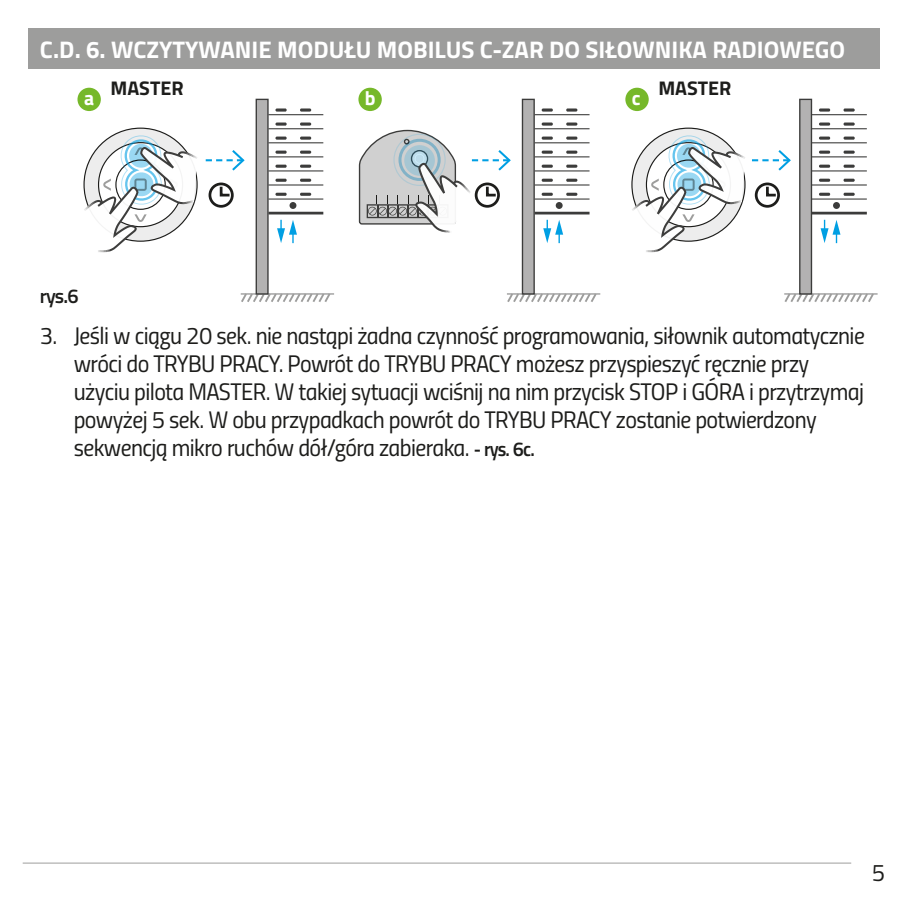
<style>
.page{position:relative;width:908px;height:908px;background:#fff}
.page>*{position:absolute;margin:0;border:0;box-sizing:border-box;transform-origin:0 0}
.t1{font:24px/28px "Titillium Regular Upright";letter-spacing:-.025em;color:#1d1d1b}
.t2{font:700 24px "Titillium";color:#fff}
.t3{font:600 20px "Titillium";color:#1d1d1b}
.t4{font:700 19.6px "Titillium";color:#1d1d1b}
.t5{font:700 19.6px "Titillium";color:#fff}
.s1{font-family:"Titillium Semibold Upright";font-size:20px}
</style>
<div class="page">
<div style="left:28px;top:28px;width:851px;height:41px;background:#9d9d9c"></div>
<svg style="left:77px;top:87px;width:801px;height:208px"></svg>
<svg style="left:84px;top:135px;width:113px;height:117px"></svg>
<hr style="left:240px;top:293px;width:94px;height:1px;background:#9d9d9c">
<svg style="left:239px;top:291px;width:93px;height:11px"></svg>
<svg style="left:300px;top:108px;width:11px;height:3px"></svg>
<svg style="left:275px;top:108px;width:11px;height:3px"></svg>
<svg style="left:300px;top:122px;width:11px;height:4px"></svg>
<svg style="left:275px;top:122px;width:11px;height:4px"></svg>
<svg style="left:275px;top:136px;width:11px;height:4px"></svg>
<svg style="left:300px;top:136px;width:11px;height:4px"></svg>
<svg style="left:300px;top:150px;width:11px;height:4px"></svg>
<svg style="left:275px;top:150px;width:11px;height:4px"></svg>
<svg style="left:300px;top:164px;width:11px;height:4px"></svg>
<svg style="left:275px;top:164px;width:11px;height:4px"></svg>
<svg style="left:300px;top:178px;width:11px;height:4px"></svg>
<svg style="left:275px;top:178px;width:11px;height:4px"></svg>
<svg style="left:300px;top:193px;width:11px;height:3px"></svg>
<svg style="left:275px;top:193px;width:11px;height:3px"></svg>
<div style="left:289px;top:202px;width:7px;height:7px;background:#3c3c3b;border-radius:50%"></div>
<div style="left:256px;top:99px;width:12px;height:195px;background:#b3b2b2"></div>
<div style="left:255px;top:99px;width:13px;height:195px;border:1px solid #3c3c3b"></div>
<hr style="left:268px;top:114px;width:55px;height:1px;background:#3c3c3b">
<hr style="left:268px;top:128px;width:55px;height:1px;background:#3c3c3b">
<hr style="left:268px;top:142px;width:55px;height:1px;background:#3c3c3b">
<hr style="left:268px;top:156px;width:55px;height:1px;background:#3c3c3b">
<hr style="left:268px;top:170px;width:55px;height:1px;background:#3c3c3b">
<hr style="left:268px;top:184px;width:55px;height:1px;background:#3c3c3b">
<hr style="left:268px;top:198px;width:55px;height:2px;background:#3c3c3b">
<hr style="left:268px;top:212px;width:55px;height:2px;background:#3c3c3b">
<svg style="left:277px;top:220px;width:20px;height:23px"></svg>
<svg style="left:206px;top:150px;width:38px;height:20px"></svg>
<svg style="left:218px;top:184px;width:14px;height:14px"></svg>
<div style="left:208px;top:182px;width:25px;height:25px;border:3px solid #1d1d1b;border-radius:50%"></div>
<hr style="left:783px;top:293px;width:94px;height:1px;background:#9d9d9c">
<svg style="left:782px;top:291px;width:93px;height:11px"></svg>
<svg style="left:843px;top:108px;width:11px;height:3px"></svg>
<svg style="left:818px;top:108px;width:11px;height:3px"></svg>
<svg style="left:843px;top:122px;width:11px;height:4px"></svg>
<svg style="left:818px;top:122px;width:11px;height:4px"></svg>
<svg style="left:818px;top:136px;width:11px;height:4px"></svg>
<svg style="left:843px;top:136px;width:11px;height:4px"></svg>
<svg style="left:843px;top:150px;width:11px;height:4px"></svg>
<svg style="left:818px;top:150px;width:11px;height:4px"></svg>
<svg style="left:843px;top:164px;width:11px;height:4px"></svg>
<svg style="left:818px;top:164px;width:11px;height:4px"></svg>
<svg style="left:843px;top:178px;width:11px;height:4px"></svg>
<svg style="left:818px;top:178px;width:11px;height:4px"></svg>
<svg style="left:843px;top:193px;width:11px;height:3px"></svg>
<svg style="left:818px;top:193px;width:11px;height:3px"></svg>
<svg style="left:832px;top:202px;width:7px;height:7px"></svg>
<div style="left:799px;top:99px;width:12px;height:195px;background:#b3b2b2"></div>
<div style="left:798px;top:99px;width:13px;height:195px;border:1px solid #3c3c3b"></div>
<hr style="left:811px;top:114px;width:55px;height:1px;background:#3c3c3b">
<hr style="left:811px;top:128px;width:55px;height:1px;background:#3c3c3b">
<hr style="left:811px;top:142px;width:55px;height:1px;background:#3c3c3b">
<hr style="left:811px;top:156px;width:55px;height:1px;background:#3c3c3b">
<hr style="left:811px;top:170px;width:55px;height:1px;background:#3c3c3b">
<hr style="left:811px;top:184px;width:55px;height:1px;background:#3c3c3b">
<hr style="left:811px;top:198px;width:55px;height:2px;background:#3c3c3b">
<hr style="left:811px;top:212px;width:55px;height:2px;background:#3c3c3b">
<svg style="left:820px;top:220px;width:20px;height:23px"></svg>
<svg style="left:751px;top:150px;width:39px;height:20px"></svg>
<svg style="left:764px;top:184px;width:14px;height:14px"></svg>
<div style="left:754px;top:182px;width:25px;height:25px;border:3px solid #1d1d1b;border-radius:50%"></div>
<hr style="left:506px;top:293px;width:94px;height:1px;background:#9d9d9c">
<svg style="left:505px;top:291px;width:93px;height:11px"></svg>
<svg style="left:566px;top:108px;width:11px;height:3px"></svg>
<svg style="left:541px;top:108px;width:11px;height:3px"></svg>
<svg style="left:566px;top:122px;width:11px;height:4px"></svg>
<svg style="left:541px;top:122px;width:11px;height:4px"></svg>
<svg style="left:541px;top:136px;width:11px;height:4px"></svg>
<svg style="left:566px;top:136px;width:11px;height:4px"></svg>
<svg style="left:566px;top:150px;width:11px;height:4px"></svg>
<svg style="left:541px;top:150px;width:11px;height:4px"></svg>
<svg style="left:566px;top:164px;width:11px;height:4px"></svg>
<svg style="left:541px;top:164px;width:11px;height:4px"></svg>
<svg style="left:566px;top:178px;width:11px;height:4px"></svg>
<svg style="left:541px;top:178px;width:11px;height:4px"></svg>
<svg style="left:566px;top:193px;width:11px;height:3px"></svg>
<svg style="left:541px;top:193px;width:11px;height:3px"></svg>
<div style="left:555px;top:202px;width:7px;height:7px;background:#3c3c3b;border-radius:50%"></div>
<div style="left:522px;top:99px;width:12px;height:195px;background:#b3b2b2"></div>
<div style="left:521px;top:99px;width:13px;height:195px;border:1px solid #3c3c3b"></div>
<hr style="left:534px;top:114px;width:55px;height:1px;background:#3c3c3b">
<hr style="left:534px;top:128px;width:55px;height:1px;background:#3c3c3b">
<hr style="left:534px;top:142px;width:55px;height:1px;background:#3c3c3b">
<hr style="left:534px;top:156px;width:55px;height:1px;background:#3c3c3b">
<hr style="left:534px;top:170px;width:55px;height:1px;background:#3c3c3b">
<hr style="left:534px;top:184px;width:55px;height:1px;background:#3c3c3b">
<hr style="left:534px;top:198px;width:55px;height:2px;background:#3c3c3b">
<hr style="left:534px;top:212px;width:55px;height:2px;background:#3c3c3b">
<svg style="left:543px;top:220px;width:20px;height:23px"></svg>
<div style="left:78px;top:88px;width:23px;height:23px;background:#76b82a;border-radius:50%"></div>
<svg style="left:631px;top:135px;width:113px;height:117px"></svg>
<div style="left:625px;top:88px;width:23px;height:23px;background:#76b82a;border-radius:50%"></div>
<div style="left:358px;top:88px;width:23px;height:23px;background:#76b82a;border-radius:50%"></div>
<svg style="left:358px;top:129px;width:152px;height:104px"></svg>
<hr style="left:23px;top:862px;width:827px;height:1px;background:#9d9d9c">
<p class="t2" style="left:40px;top:31px;width:806px">C.D. 6. WCZYTYWANIE MODUŁU MOBILUS C-ZAR DO SIŁOWNIKA RADIOWEGO</p>
<p class="t5" style="left:84px;top:83px;width:12px">a</p>
<p class="t4" style="left:110px;top:73px;width:75px">MASTER</p>
<p class="t3" style="left:40px;top:281px;width:40px">rys. 6</p>
<p class="t5" style="left:365px;top:83px;width:12px">b</p>
<p class="t5" style="left:631px;top:83px;width:10px">c</p>
<p class="t4" style="left:658px;top:73px;width:75px">MASTER</p>
<p class="t1" style="left:74px;top:320px;width:792px;text-indent:-34px">3. Jeśli w ciągu 20 sek. nie nastąpi żadna czynność programowania, siłownik automatycznie wróci do TRYBU PRACY. Powrót do TRYBU PRACY możesz przyspieszyć ręcznie przy użyciu pilota MASTER. W takiej sytuacji wciśnij na nim przycisk STOP i GÓRA i przytrzymaj powyżej 5 sek. W obu przypadkach powrót do TRYBU PRACY zostanie potwierdzony sekwencją mikro ruchów dół/góra zabieraka. <span class="s1">- rys. 6c.</span></p>
<p class="t1" style="left:871px;top:856px;width:15px">5</p>
</div>
